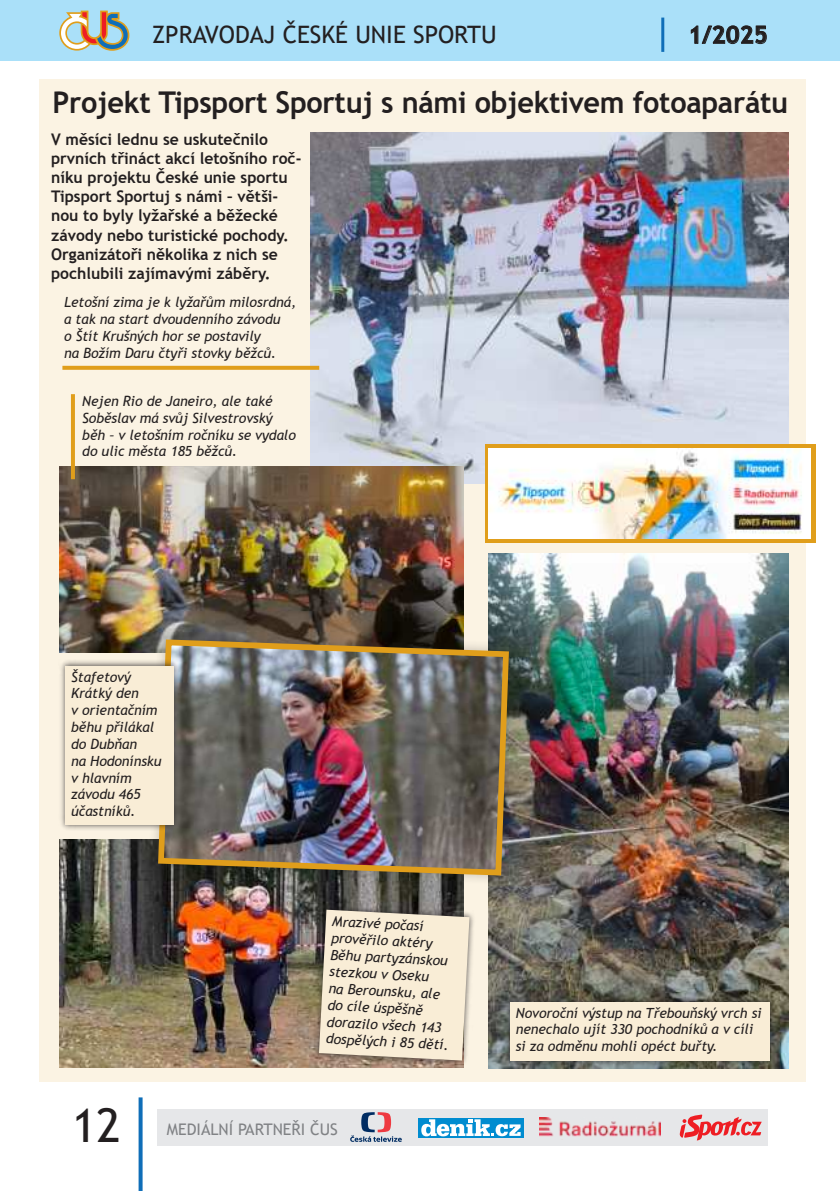
<style>
.page{position:relative;width:840px;height:1191px;background:#fff}
.page>*{position:absolute;margin:0;border:0;box-sizing:border-box;transform-origin:0 0}
.t1{font:46.6px "Trebuchet MS";color:#231f20}
.t2{font:700 30px "Trebuchet MS";letter-spacing:-.01em;color:#231f20;scale:.96 1}
.t3{font:24px "Trebuchet MS";color:#231f20}
.t4{font:700 24px "Trebuchet MS";color:#231f20}
.t5{font:700 16px/19.2px "Trebuchet MS";color:#231f20}
.t6{font:16px "Trebuchet MS";color:#808285}
.t7{font:italic 14px/16.8px "Trebuchet MS";letter-spacing:-.005em;color:#231f20}
</style>
<div class="page">
<div style="left:0;top:0;width:839px;height:61px;background:#aae0f9"></div>
<svg style="left:59px;top:11px;width:70px;height:40px"></svg>
<svg style="left:690px;top:25px;width:76px;height:19px"></svg>
<hr style="left:661px;top:18px;width:3px;height:34px;background:#0f6eb8">
<svg style="left:138px;top:1097px;width:4px;height:94px"></svg>
<div style="left:158px;top:1109px;width:609px;height:36px;background:#e6e7e9"></div>
<svg style="left:350px;top:1112px;width:51px;height:29px"></svg>
<img style="left:539px;top:1117px;width:121px;height:20px">
<div style="left:418px;top:1118px;width:105px;height:19px;background:#008cd0"></div>
<svg style="left:421px;top:1119px;width:99px;height:17px"></svg>
<svg style="left:679px;top:1114px;width:82px;height:26px"></svg>
<div style="left:39px;top:79px;width:765px;height:1003px;background:#fbf3e3"></div>
<img style="left:310px;top:132px;width:478px;height:351px">
<svg style="left:62px;top:366px;width:257px;height:4px"></svg>
<svg style="left:484px;top:444px;width:331px;height:99px;background:#e4b047"></svg>
<img style="left:488px;top:449px;width:322px;height:89px">
<img style="left:488px;top:553px;width:300px;height:515px">
<img style="left:59px;top:466px;width:404px;height:186px">
<img style="left:59px;top:839px;width:404px;height:228px">
<div style="left:148px;top:629px;width:371px;height:257px;background:#231f20;opacity:.25"></div>
<img style="left:155px;top:636px;width:356px;height:242px">
<div style="left:503px;top:995px;width:272px;height:71px;background:#231f20;opacity:.75"></div>
<div style="left:509px;top:1001px;width:260px;height:59px;background:#f9edd6"></div>
<div style="left:312px;top:903px;width:163px;height:163px;background:#231f20;opacity:.75"></div>
<svg style="left:319px;top:909px;width:150px;height:151px"></svg>
<div style="left:59px;top:659px;width:120px;height:172px;background:#231f20;opacity:.75"></div>
<div style="left:65px;top:665px;width:108px;height:159px;background:#f9edd6"></div>
<hr style="left:71px;top:394px;width:4px;height:85px;background:#e09e1b">
<h3 class="t3" style="left:152px;top:20px;width:346px">ZPRAVODAJ ČESKÉ UNIE SPORTU</h3>
<h3 class="t4" style="left:687px;top:26px;width:81px">1/2025</h3>
<h2 class="t2" style="left:53px;top:83px;width:767px">Projekt Tipsport Sportuj s námi objektivem fotoaparátu</h2>
<p class="t5" style="left:51px;top:129px;width:252px">V měsíci lednu se uskutečnilo prvních třináct akcí letošního roč&shy;níku projektu České unie sportu<br>Tipsport Sportuj s námi – větši&shy;nou to byly lyžařské a běžecké závody nebo turistické pochody.<br>Organizátoři několika z nich se pochlubili zajímavými záběry.</p>
<p class="t7" style="left:64px;top:294px;width:233px">Letošní zima je k lyžařům milosrdná, a tak na start dvoudenního závodu<br>o Štít Krušných hor se postavily<br>na Božím Daru čtyři stovky běžců.</p>
<p class="t7" style="left:82px;top:392px;width:215px">Nejen Rio de Janeiro, ale také<br>Soběslav má svůj Silvestrovský běh – v letošním ročníku se vydalo do ulic města 185 běžců.</p>
<p class="t7" style="left:71px;top:668px;width:92px">Štafetový<br>Krátký den<br>v orientačním běhu přilákal do Dubňan<br>na Hodonínsku v hlavním závodu 465 účastníků.</p>
<p class="t7" style="left:332px;top:912px;width:124px;rotate:3deg">Mrazivé počasí prověřilo aktéry<br>Běhu partyzánskou stezkou v Oseku<br>na Berounsku, ale do cíle úspěšně dorazilo všech 143 dospělých i 85 dětí.</p>
<h1 class="t1" style="left:72px;top:1095px;width:50px">12</h1>
<p class="t6" style="left:167px;top:1118px;width:172px">MEDIÁLNÍ PARTNEŘI ČUS</p>
<p class="t7" style="left:515px;top:1004px;width:247px">Novoroční výstup na Třebouňský vrch si nenechalo ujít 330 pochodníků a v cíli si za odměnu mohli opéct buřty.</p>
</div>
